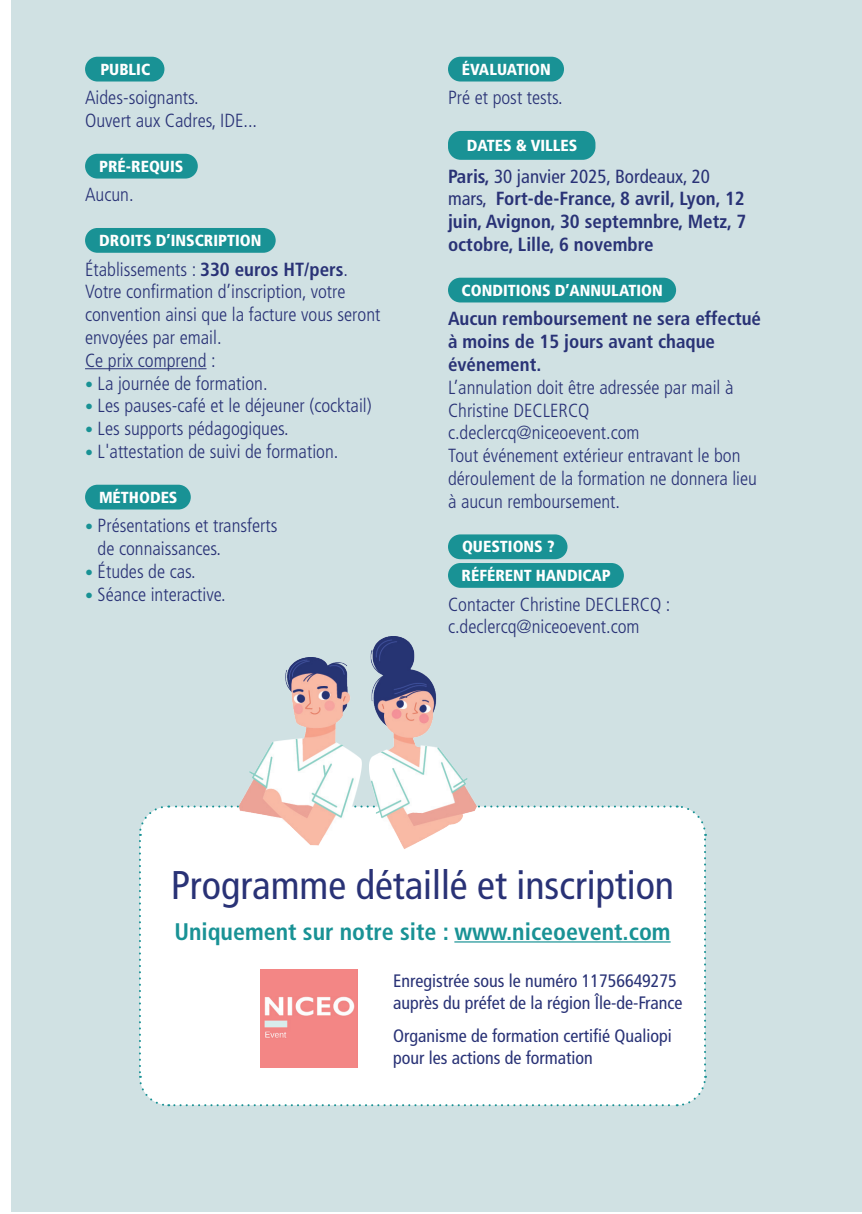
<style>
.page{position:relative;width:862px;height:1214px;background:#fff}
.page>*{position:absolute;margin:0;border:0;box-sizing:border-box;transform-origin:0 0}
.t1{font:condensed 40px "Frutiger LT Std";color:#293276}
.t2{font:700 condensed 24px "Frutiger LT Std";color:#199295}
.t3{font:300 condensed 19px/22.8px "Frutiger LT Std";color:#293276}
.t4{font:700 condensed 19px/22.8px "Frutiger LT Std";color:#293276}
.t5{font:condensed 18px/21.6px "Frutiger LT Std";color:#293276}
.t6{font:900 condensed 16px/28.6px "Frutiger LT Std";color:#fff}
.s1{font-weight:700}
.s2{font-size:16px;color:#199295}
.s3{font-weight:400}
</style>
<div class="page">
<div style="left:11px;top:0;width:851px;height:1210px;background:#d0e1e3"></div>
<div style="left:139px;top:804px;width:568px;height:303px;background:#fff"></div>
<hr style="left:85px;top:368px;width:121px;height:1px;background:#293276">
<div style="left:85px;top:57px;width:79px;height:24px;background:#199295;border-radius:12px"></div>
<div style="left:85px;top:154px;width:113px;height:24px;background:#199295;border-radius:12px"></div>
<div style="left:85px;top:228px;width:191px;height:25px;background:#199295;border-radius:12px"></div>
<div style="left:85px;top:484px;width:106px;height:25px;background:#199295;border-radius:12px"></div>
<div style="left:448px;top:57px;width:116px;height:24px;background:#199295;border-radius:12px"></div>
<div style="left:448px;top:131px;width:147px;height:29px;background:#199295;border-radius:13px"></div>
<div style="left:448px;top:278px;width:228px;height:24px;background:#199295;border-radius:12px"></div>
<div style="left:448px;top:534px;width:119px;height:25px;background:#199295;border-radius:12px"></div>
<div style="left:448px;top:563px;width:176px;height:24px;background:#199295;border-radius:12px"></div>
<img style="left:260px;top:969px;width:98px;height:98px">
<hr style="left:454px;top:941px;width:216px;height:1px;background:#199295">
<img style="left:240px;top:657px;width:121px;height:200px">
<img style="left:369px;top:636px;width:107px;height:219px">
<p class="t6" style="left:100px;top:55px;width:51px">PUBLIC</p>
<p class="t3" style="left:85px;top:87px;width:174px">Aides-soignants.<br>Ouvert aux Cadres, IDE...</p>
<p class="t6" style="left:99px;top:152px;width:86px">PRÉ-REQUIS</p>
<p class="t3" style="left:85px;top:184px;width:50px">Aucun.</p>
<p class="t6" style="left:99px;top:226px;width:164px">DROITS D’INSCRIPTION</p>
<p class="t3" style="left:85px;top:258px;width:297px">Établissements : <span class="s1">330 euros HT/pers</span>.<br>Votre confirmation d’inscription, votre convention ainsi que la facture vous seront envoyées par email.<br>Ce prix comprend :</p>
<p class="t3" style="left:85px;top:372px;width:184px"><span class="s2">•</span> La journée de formation.</p>
<p class="t3" style="left:85px;top:395px;width:288px"><span class="s2">•</span> Les pauses-café et le déjeuner (cocktail)</p>
<p class="t3" style="left:85px;top:417px;width:205px"><span class="s2">•</span> Les supports pédagogiques.</p>
<p class="t3" style="left:85px;top:440px;width:255px"><span class="s2">•</span> L'attestation de suivi de formation.</p>
<p class="t6" style="left:99px;top:482px;width:80px">MÉTHODES</p>
<p class="t3" style="left:98px;top:514px;width:181px;text-indent:-13px"><span class="s2">•</span> Présentations et transferts de connaissances.</p>
<p class="t3" style="left:85px;top:560px;width:112px"><span class="s2">•</span> Études de cas.</p>
<p class="t3" style="left:85px;top:583px;width:142px"><span class="s2">•</span> Séance interactive.</p>
<p class="t6" style="left:462px;top:55px;width:90px">ÉVALUATION</p>
<p class="t3" style="left:448px;top:87px;width:116px">Pré et post tests.</p>
<p class="t6" style="left:467px;top:131px;width:112px">DATES &amp; VILLES</p>
<p class="t4" style="left:448px;top:165px;width:300px">Paris, <span class="s3">30 janvier 2025, Bordeaux, 20 mars,</span> Fort-de-France, 8 avril, Lyon, 12 juin, Avignon, 30 septemnbre, Metz, 7 octobre, Lille, 6 novembre</p>
<p class="t6" style="left:462px;top:276px;width:203px">CONDITIONS D’ANNULATION</p>
<p class="t4" style="left:448px;top:307px;width:315px">Aucun remboursement ne sera effectué à moins de 15 jours avant chaque événement.</p>
<p class="t3" style="left:448px;top:376px;width:310px">L’annulation doit être adressée par mail à Christine DECLERCQ c.declercq@niceoevent.com<br>Tout événement extérieur entravant le bon déroulement de la formation ne donnera lieu à aucun remboursement.</p>
<p class="t6" style="left:462px;top:532px;width:151px">QUESTIONS ?<br>RÉFÉRENT HANDICAP</p>
<p class="t3" style="left:448px;top:593px;width:224px">Contacter Christine DECLERCQ : c.declercq@niceoevent.com</p>
<h1 class="t1" style="left:171px;top:862px;width:505px">Programme détaillé et inscription</h1>
<p class="t2" style="left:174px;top:916px;width:498px">Uniquement sur notre site : www.niceoevent.com</p>
<p class="t5" style="left:393px;top:970px;width:291px">Enregistrée sous le numéro 11756649275 auprès du préfet de la région Île-de-France</p>
<p class="t5" style="left:393px;top:1024px;width:280px">Organisme de formation certifié Qualiopi pour les actions de formation</p>
</div>
